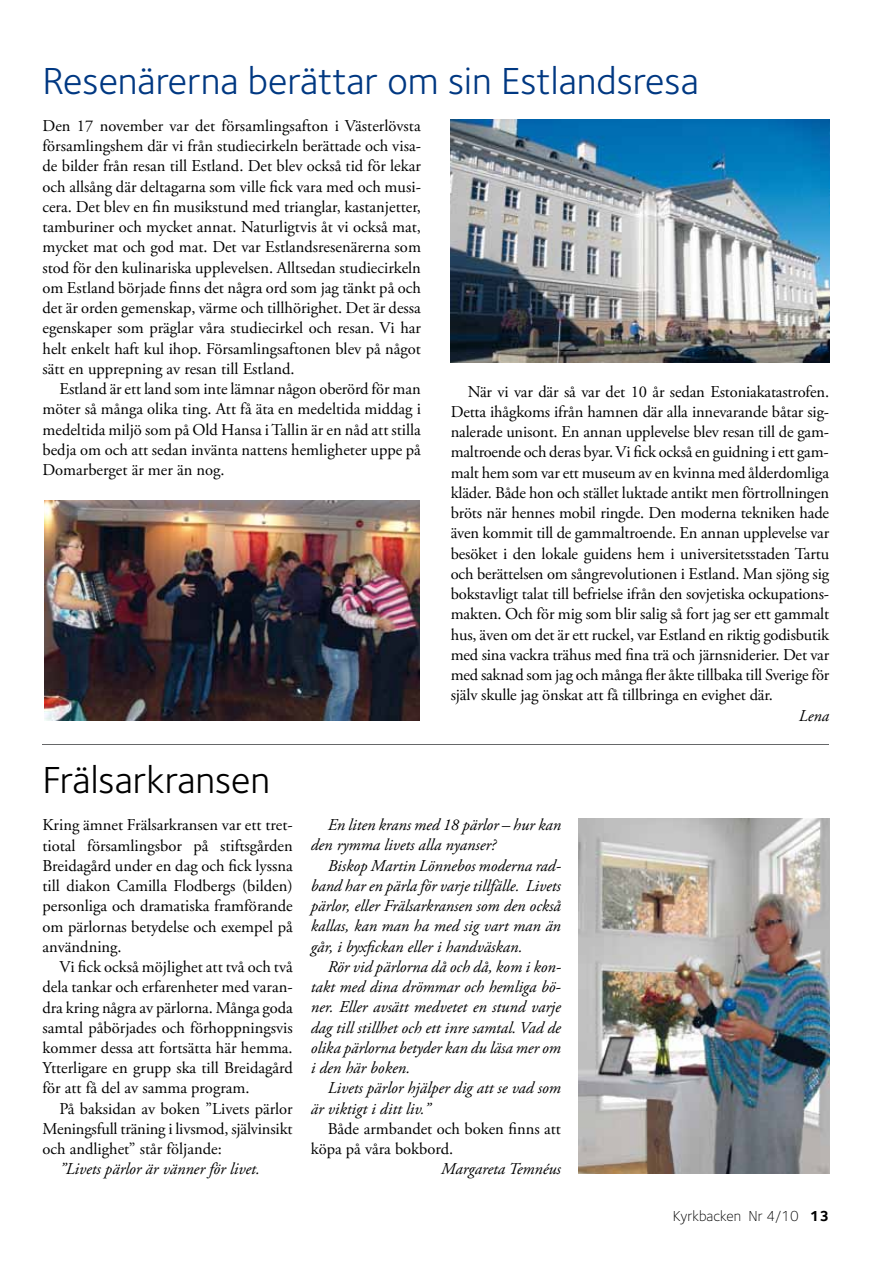
<style>
.page{position:relative;width:893px;height:1263px;background:#fff}
.page>*{position:absolute;margin:0;border:0;box-sizing:border-box;transform-origin:0 0}
.t1{font:39px "Foundry Sterling";color:#003882}
.t2{font:39px "Foundry Sterling";color:#000}
.t3{font:16.5px/20.2px "Adobe Garamond Pro";color:#000;text-align:justify}
.t4{font:italic 16.5px/20.2px "Adobe Garamond Pro";color:#000}
.t5{font:16.5px/20.2px "Adobe Garamond";color:#000;text-align:justify}
.t6{font:italic 16.5px "Adobe Garamond";color:#000}
.t7{font:300 15px "Foundry Sterling";color:#000}
.s1{font-weight:700}
</style>
<div class="page">
<img style="left:45px;top:500px;width:375px;height:221px">
<img style="left:451px;top:119px;width:378px;height:244px">
<hr style="left:43px;top:744px;width:786px;height:1px;background:#666769">
<img style="left:579px;top:818px;width:250px;height:356px">
<h1 class="t1" style="left:43px;top:53px;width:658px">Resenärerna berättar om sin Estlandsresa</h1>
<p class="t3" style="left:43px;top:116px;width:380px">Den 17 november var det församlingsafton i Västerlövsta församlingshem där vi från studiecirkeln berättade och visa&shy;de bilder från resan till Estland. Det blev också tid för lekar och allsång där deltagarna som ville fick vara med och musi&shy;cera. Det blev en fin musikstund med trianglar, kastanjetter, tamburiner och mycket annat. Naturligtvis åt vi också mat, mycket mat och god mat. Det var Estlandsresenärerna som stod för den kulinariska upplevelsen. Alltsedan studiecirkeln om Estland började finns det några ord som jag tänkt på och det är orden gemenskap, värme och tillhörighet. Det är dessa egenskaper som präglar våra studiecirkel och resan. Vi har helt enkelt haft kul ihop. Församlingsaftonen blev på något sätt en upprepning av resan till Estland.</p>
<p class="t3" style="left:43px;top:379px;width:380px;text-indent:17px">Estland är ett land som inte lämnar någon oberörd för man möter så många olika ting. Att få äta en medeltida middag i medeltida miljö som på Old Hansa i Tallin är en nåd att stilla bedja om och att sedan invänta nattens hemligheter uppe på Domarberget är mer än nog.</p>
<h1 class="t2" style="left:43px;top:753px;width:229px">Frälsarkransen</h1>
<p class="t3" style="left:451px;top:382px;width:380px;text-indent:17px">När vi var där så var det 10 år sedan Estoniakatastrofen.<br>Detta ihågkoms ifrån hamnen där alla innevarande båtar sig&shy;nalerade unisont. En annan upplevelse blev resan till de gam&shy;maltroende och deras byar. Vi fick också en guidning i ett gam&shy;malt hem som var ett museum av en kvinna med ålderdomliga kläder. Både hon och stället luktade antikt men förtrollningen bröts när hennes mobil ringde. Den moderna tekniken hade även kommit till de gammaltroende. En annan upplevelse var besöket i den lokale guidens hem i universitetsstaden Tartu och berättelsen om sångrevolutionen i Estland. Man sjöng sig bokstavligt talat till befrielse ifrån den sovjetiska ockupations&shy;makten. Och för mig som blir salig så fort jag ser ett gammalt hus, även om det är ett ruckel, var Estland en riktig godisbutik med sina vackra trähus med fina trä och järnsniderier. Det var med saknad som jag och många fler åkte tillbaka till Sverige för själv skulle jag önskat att få tillbringa en evighet där.</p>
<p class="t4" style="left:799px;top:706px;width:32px">Lena</p>
<p class="t5" style="left:43px;top:815px;width:252px">Kring ämnet Frälsarkransen var ett tret&shy;tiotal församlingsbor på stiftsgården Breidagård under en dag och fick lyssna till diakon Camilla Flodbergs (bilden) personliga och dramatiska framförande om pärlornas betydelse och exempel på användning.</p>
<p class="t3" style="left:43px;top:957px;width:252px;text-indent:17px">Vi fick också möjlighet att två och två dela tankar och erfarenheter med varan&shy;dra kring några av pärlorna. Många goda samtal påbörjades och förhoppningsvis kommer dessa att fortsätta här hemma.<br>Ytterligare en grupp ska till Breidagård för att få del av samma program.</p>
<p class="t3" style="left:43px;top:1099px;width:252px;text-indent:17px">På baksidan av boken ”Livets pärlor Meningsfull träning i livsmod, självinsikt och andlighet” står följande:</p>
<p class="t6" style="left:60px;top:1160px;width:202px">”Livets pärlor är vänner för livet.</p>
<p class="t4" style="left:311px;top:815px;width:252px;text-indent:17px">En liten krans med 18 pärlor – hur kan den rymma livets alla nyanser?</p>
<p class="t4" style="left:311px;top:856px;width:252px;text-align:justify;text-indent:17px">Biskop Martin Lönnebos moderna rad&shy;band har en pärla för varje tillfälle. Livets pärlor, eller Frälsarkransen som den också kallas, kan man ha med sig vart man än går, i byxfickan eller i handväskan.</p>
<p class="t4" style="left:311px;top:957px;width:252px;text-align:justify;text-indent:17px">Rör vid pärlorna då och då, kom i kon&shy;takt med dina drömmar och hemliga bö&shy;ner. Eller avsätt medvetet en stund varje dag till stillhet och ett inre samtal. Vad de olika pärlorna betyder kan du läsa mer om i den här boken.</p>
<p class="t4" style="left:311px;top:1078px;width:252px;text-indent:17px">Livets pärlor hjälper dig att se vad som är viktigt i ditt liv.”</p>
<p class="t3" style="left:311px;top:1119px;width:252px;text-indent:17px">Både armbandet och boken finns att köpa på våra bokbord.</p>
<p class="t4" style="left:441px;top:1159px;width:121px">Margareta Temnéus</p>
<p class="t7" style="left:673px;top:1206px;width:158px">Kyrkbacken Nr 4/10 <span class="s1">13</span></p>
</div>
